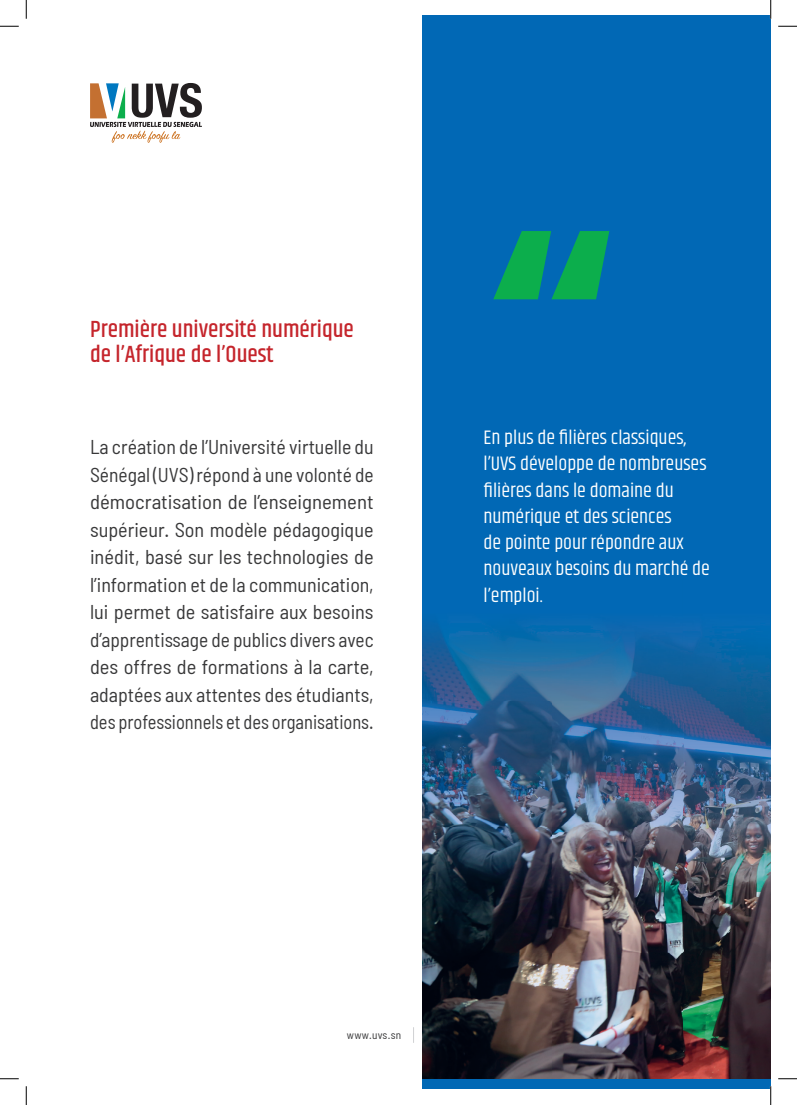
<style>
.page{position:relative;width:797px;height:1105px;background:#fff}
.page>*{position:absolute;margin:0;border:0;box-sizing:border-box;transform-origin:0 0}
.t1{font:700 255px "Poppins";color:#0cae4c}
.t2{font:500 23.75px/25px "Khand";color:#c5252c}
.t3{font:semi-condensed 20px/27.5px "Barlow";color:#383839;text-align:justify}
.t4{font:20px/26.2px "Khand";color:#fff}
.t5{font:semi-condensed 11.25px "Barlow";letter-spacing:.025em;color:#383839}
</style>
<div class="page">
<svg style="left:413px;top:1027px;width:1px;height:16px"></svg>
<div style="left:423px;top:16px;width:347px;height:1073px;background:#0168b5"></div>
<img style="left:423px;top:622px;width:347px;height:457px">
<svg style="left:90px;top:83px;width:112px;height:59px"></svg>
<svg style="left:0;top:25px;width:19px;height:2px"></svg>
<svg style="left:778px;top:25px;width:19px;height:2px"></svg>
<svg style="left:0;top:1078px;width:19px;height:1px"></svg>
<svg style="left:778px;top:1078px;width:19px;height:1px"></svg>
<svg style="left:25px;top:0;width:2px;height:19px"></svg>
<svg style="left:25px;top:1086px;width:2px;height:19px"></svg>
<svg style="left:770px;top:0;width:1px;height:19px"></svg>
<svg style="left:770px;top:1086px;width:1px;height:19px"></svg>
<p class="t2" style="left:90px;top:318px;width:265px">Première université numérique de l’Afrique de l’Ouest</p>
<h1 class="t1" style="left:483px;top:173px;width:140px">“</h1>
<p class="t3" style="left:90px;top:433px;width:285px">La création de l’Université virtuelle du Sénégal (UVS) répond à une volonté de démocratisation de l’enseignement supérieur. Son modèle pédagogique inédit, basé sur les technologies de l’information et de la communication, lui permet de satisfaire aux besoins d’apprentissage de publics divers avec des offres de formations à la carte, adaptées aux attentes des étudiants, des professionnels et des organisations.</p>
<p class="t4" style="left:483px;top:426px;width:228px">En plus de filières classiques, l’UVS développe de nombreuses filières dans le domaine du numérique et des sciences<br>de pointe pour répondre aux nouveaux besoins du marché de l’emploi.</p>
<p class="t5" style="left:347px;top:1028px;width:56px">www.uvs.sn</p>
</div>
